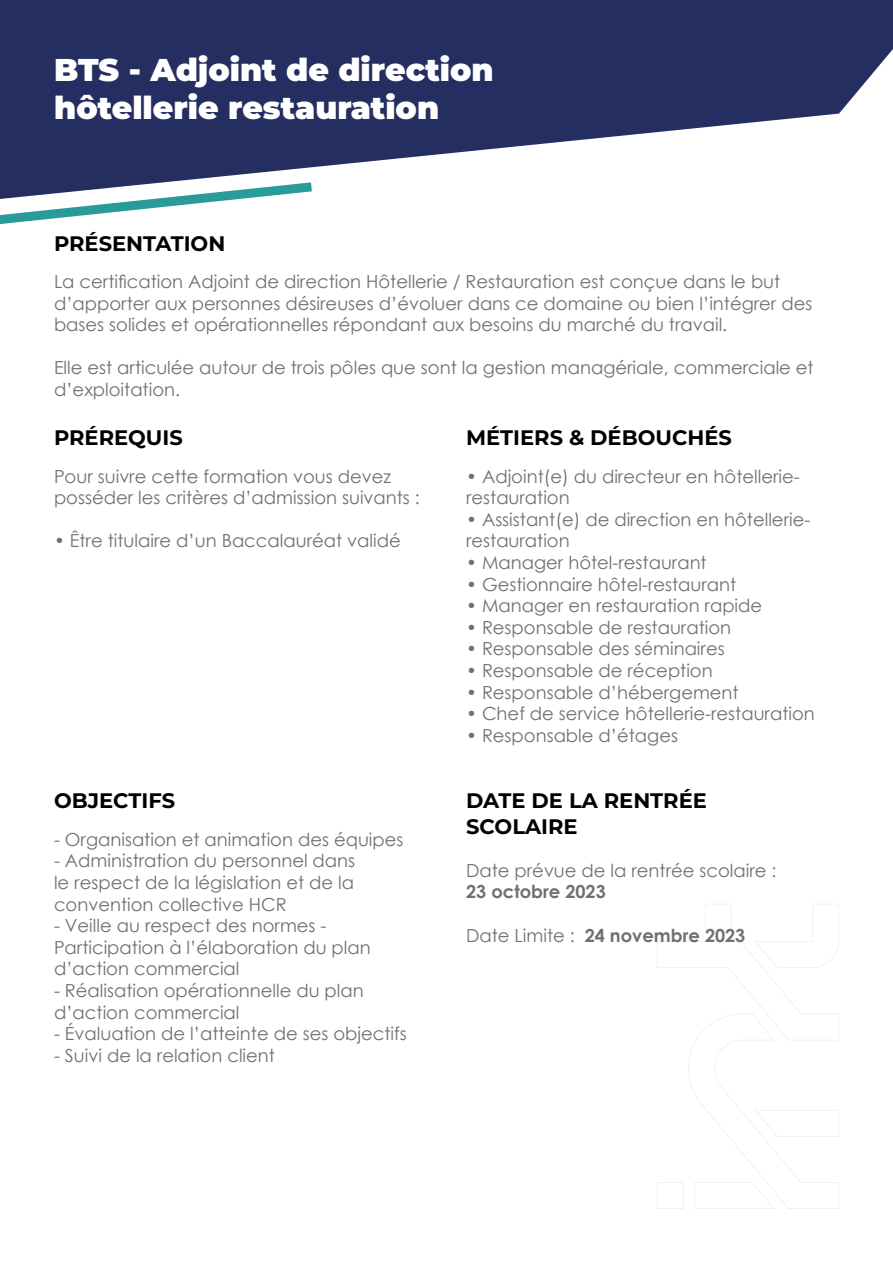
<style>
.page{position:relative;width:893px;height:1263px;background:#fff}
.page>*{position:absolute;margin:0;border:0;box-sizing:border-box;transform-origin:0 0}
.t1{font:900 31.5px "Montserrat";color:#fff}
.t2{font:700 21px "Montserrat";color:#000}
.t3{font:18px/21.6px "Century Gothic";color:#6c7172}
.t4{font:700 18px "Century Gothic";color:#6c7172}
.s1{font-weight:400}
</style>
<div class="page">
<svg style="left:657px;top:904px;width:182px;height:305px"></svg>
<svg style="left:0;top:0;width:893px;height:177px;fill:#242e61"></svg>
<svg style="left:0;top:177px;width:312px;height:47px"></svg>
<p class="t1" style="left:54px;top:49px;width:441px">BTS - Adjoint de direction</p>
<p class="t1" style="left:54px;top:87px;width:387px">hôtellerie restauration</p>
<p class="t2" style="left:54px;top:229px;width:173px">PRÉSENTATION</p>
<p class="t3" style="left:54px;top:270px;width:760px">La certification Adjoint de direction Hôtellerie / Restauration est conçue dans le but d’apporter aux personnes désireuses d’évoluer dans ce domaine ou bien l’intégrer des bases solides et opérationnelles répondant aux besoins du marché du travail.</p>
<p class="t3" style="left:54px;top:357px;width:761px">Elle est articulée autour de trois pôles que sont la gestion managériale, commerciale et d’exploitation.</p>
<p class="t2" style="left:54px;top:424px;width:130px">PRÉREQUIS</p>
<p class="t2" style="left:466px;top:424px;width:267px">MÉTIERS &amp; DÉBOUCHÉS</p>
<p class="t3" style="left:54px;top:465px;width:367px">Pour suivre cette formation vous devez posséder les critères d’admission suivants :</p>
<p class="t3" style="left:54px;top:530px;width:348px">• Être titulaire d’un Baccalauréat validé</p>
<p class="t2" style="left:54px;top:787px;width:123px">OBJECTIFS</p>
<p class="t3" style="left:54px;top:828px;width:351px">- Organisation et animation des équipes</p>
<p class="t3" style="left:54px;top:850px;width:303px;text-align:justify">- Administration du personnel dans le respect de la législation et de la convention collective HCR</p>
<p class="t3" style="left:54px;top:914px;width:318px">- Veille au respect des normes -<br>Participation à l’élaboration du plan d’action commercial</p>
<p class="t3" style="left:54px;top:979px;width:311px">- Réalisation opérationnelle du plan d’action commercial</p>
<p class="t3" style="left:54px;top:1022px;width:354px">- Évaluation de l’atteinte de ses objectifs</p>
<p class="t3" style="left:54px;top:1044px;width:223px">- Suivi de la relation client</p>
<p class="t3" style="left:466px;top:465px;width:335px">• Adjoint(e) du directeur en hôtellerie&shy;restauration</p>
<p class="t3" style="left:466px;top:508px;width:346px">• Assistant(e) de direction en hôtellerie&shy;restauration</p>
<p class="t3" style="left:466px;top:551px;width:242px">• Manager hôtel-restaurant</p>
<p class="t3" style="left:466px;top:573px;width:272px">• Gestionnaire hôtel-restaurant</p>
<p class="t3" style="left:466px;top:595px;width:298px">• Manager en restauration rapide</p>
<p class="t3" style="left:466px;top:616px;width:267px">• Responsable de restauration</p>
<p class="t3" style="left:466px;top:638px;width:260px">• Responsable des séminaires</p>
<p class="t3" style="left:466px;top:659px;width:248px">• Responsable de réception</p>
<p class="t3" style="left:466px;top:681px;width:274px">• Responsable d’hébergement</p>
<p class="t3" style="left:466px;top:703px;width:350px">• Chef de service hôtellerie-restauration</p>
<p class="t3" style="left:466px;top:724px;width:213px">• Responsable d’étages</p>
<p class="t2" style="left:466px;top:787px;width:242px">DATE DE LA RENTRÉE</p>
<p class="t2" style="left:466px;top:812px;width:113px">SCOLAIRE</p>
<p class="t3" style="left:466px;top:859px;width:312px">Date prévue de la rentrée scolaire :</p>
<p class="t4" style="left:466px;top:878px;width:141px">23 octobre 2023</p>
<p class="t4" style="left:466px;top:921px;width:281px"><span class="s1">Date Limite :</span> 24 novembre 2023</p>
</div>
